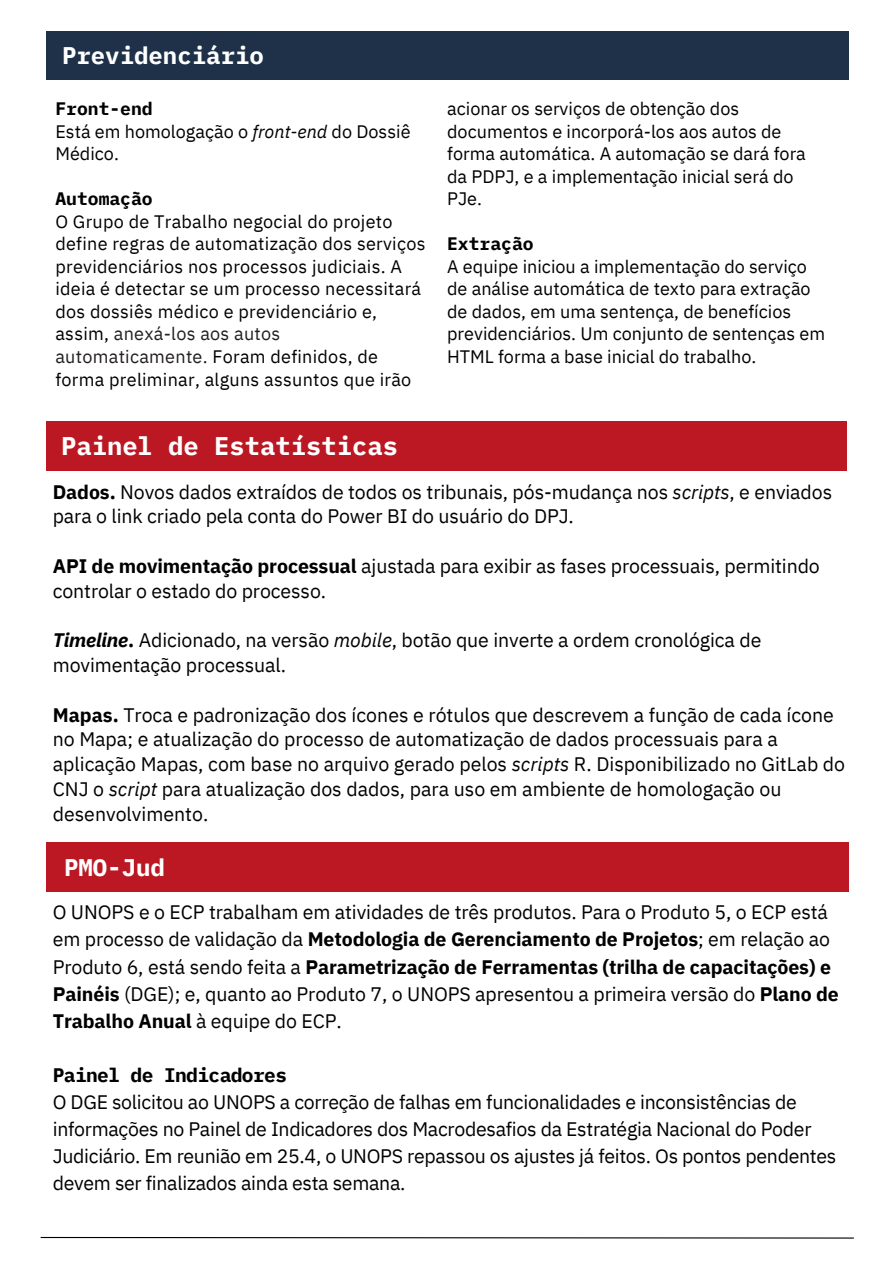
<style>
.page{position:relative;width:894px;height:1264px;background:#fff}
.page>*{position:absolute;margin:0;border:0;box-sizing:border-box;transform-origin:0 0}
.t1{font:700 25.5px "IBM Plex Mono";color:#fff}
.t2{font:700 24px "IBM Plex Mono";color:#fff}
.t3{font:19.5px/24.8px "IBM Plex Sans";letter-spacing:-.005em;color:#000}
.t4{font:700 19.5px "IBM Plex Mono";letter-spacing:-.03em;color:#000}
.t5{font:18px/22.5px "IBM Plex Sans";color:#000}
.t6{font:700 18px "IBM Plex Mono";color:#000}
.s1{font-style:italic}
.s2{color:#231f20}
.s3{font-weight:700}
.s4{font-weight:700;font-style:italic}
</style>
<div class="page">
<div style="left:46px;top:31px;width:802px;height:49px;background:#1e3148"></div>
<svg style="left:40px;top:1236px;width:814px;height:3px"></svg>
<div style="left:47px;top:421px;width:799px;height:49px;background:#bc1823"></div>
<div style="left:46px;top:842px;width:802px;height:49px;background:#bc1823"></div>
<p class="t2" style="left:62px;top:40px;width:203px">Previdenciário</p>
<p class="t6" style="left:55px;top:97px;width:99px">Front-end</p>
<p class="t5" style="left:55px;top:120px;width:356px">Está em homologação o <span class="s1">front-end</span> do Dossiê<br>Médico.</p>
<p class="t6" style="left:55px;top:187px;width:99px">Automação</p>
<p class="t5" style="left:55px;top:210px;width:371px">O Grupo de Trabalho negocial do projeto define regras de automatização dos serviços previdenciários nos processos judiciais. A ideia é detectar se um processo necessitará dos dossiês médico e previdenciário e, assim, <span class="s2">anexá-los aos autos automaticamente.</span> Foram definidos, de forma preliminar, alguns assuntos que irão</p>
<p class="t5" style="left:447px;top:97px;width:360px">acionar os serviços de obtenção dos documentos e incorporá-los aos autos de forma automática. A automação se dará fora da PDPJ, e a implementação inicial será do<br>PJe.</p>
<p class="t6" style="left:447px;top:232px;width:88px">Extração</p>
<p class="t5" style="left:447px;top:255px;width:379px">A equipe iniciou a implementação do serviço de análise automática de texto para extração de dados, em uma sentença, de benefícios previdenciários. Um conjunto de sentenças em HTML forma a base inicial do trabalho.</p>
<p class="t1" style="left:61px;top:428px;width:338px">Painel de Estatísticas</p>
<p class="t3" style="left:53px;top:479px;width:780px"><span class="s3">Dados.</span> Novos dados extraídos de todos os tribunais, pós-mudança nos <span class="s1">scripts</span>, e enviados para o link criado pela conta do Power BI do usuário do DPJ.</p>
<p class="t3" style="left:53px;top:553px;width:768px"><span class="s3">API de movimentação processual</span> ajustada para exibir as fases processuais, permitindo controlar o estado do processo.</p>
<p class="t3" style="left:53px;top:627px;width:710px"><span class="s4">Timeline</span><span class="s3">.</span> Adicionado, na versão <span class="s1">mobile</span>, botão que inverte a ordem cronológica de movimentação processual.</p>
<p class="t3" style="left:53px;top:702px;width:793px"><span class="s3">Mapas.</span> Troca e padronização dos ícones e rótulos que descrevem a função de cada ícone no Mapa; e atualização do processo de automatização de dados processuais para a aplicação Mapas, com base no arquivo gerado pelos <span class="s1">scripts</span> R. Disponibilizado no GitLab do CNJ o <span class="s1">script</span> para atualização dos dados, para uso em ambiente de homologação ou desenvolvimento.</p>
<p class="t2" style="left:64px;top:851px;width:102px">PMO-Jud</p>
<p class="t3" style="left:53px;top:898px;width:787px;line-height:27px">O UNOPS e o ECP trabalham em atividades de três produtos. Para o Produto 5, o ECP está em processo de validação da <span class="s3">Metodologia de Gerenciamento de Projetos</span>; em relação ao Produto 6, está sendo feita a <span class="s3">Parametrização de Ferramentas (trilha de capacitações) e Painéis</span> (DGE); e, quanto ao Produto 7, o UNOPS apresentou a primeira versão do <span class="s3">Plano de Trabalho Anual</span> à equipe do ECP.</p>
<p class="t4" style="left:53px;top:1061px;width:236px">Painel de Indicadores</p>
<p class="t3" style="left:53px;top:1087px;width:785px;line-height:27px">O DGE solicitou ao UNOPS a correção de falhas em funcionalidades e inconsistências de informações no Painel de Indicadores dos Macrodesafios da Estratégia Nacional do Poder Judiciário. Em reunião em 25.4, o UNOPS repassou os ajustes já feitos. Os pontos pendentes devem ser finalizados ainda esta semana.</p>
</div>
